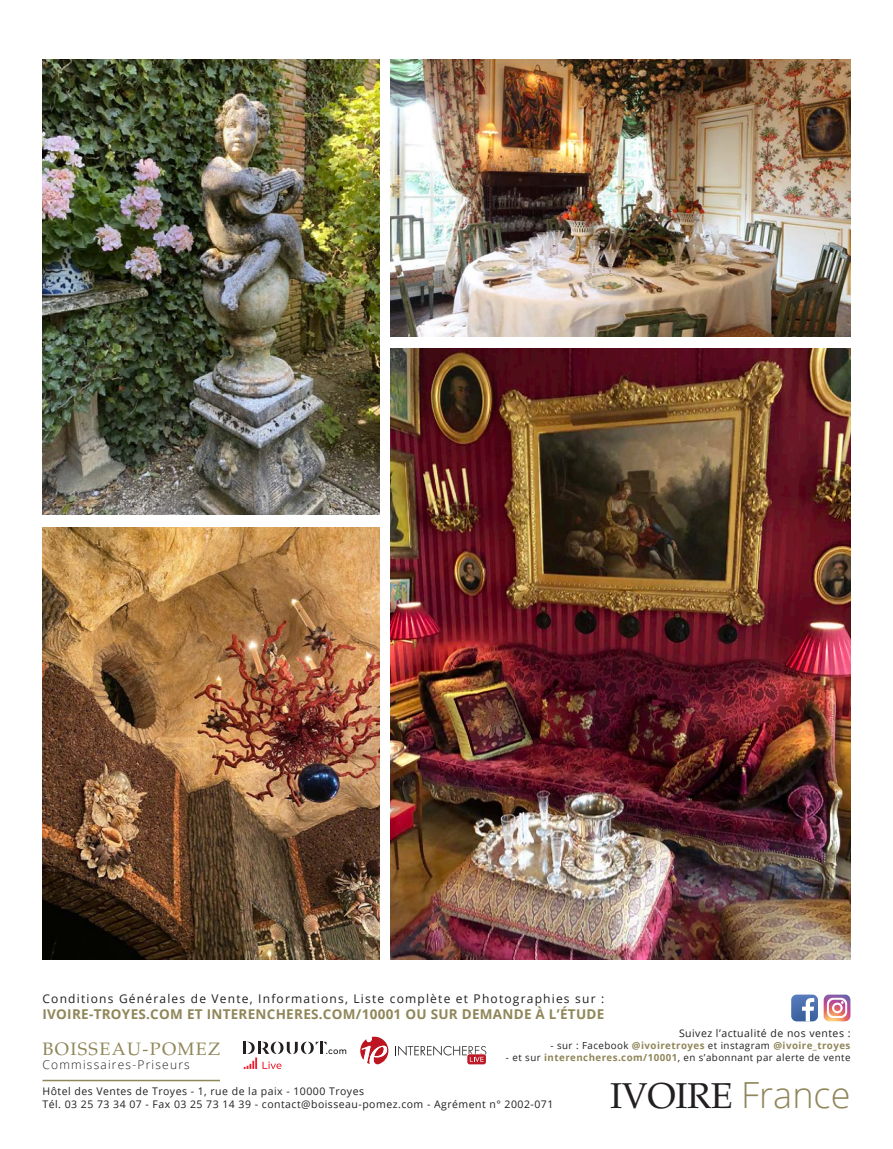
<style>
.page{position:relative;width:893px;height:1149px;background:#fff}
.page>*{position:absolute;margin:0;border:0;box-sizing:border-box;transform-origin:0 0}
.t1{font:36px "Palatino";letter-spacing:-.01em;color:#231f20}
.t2{font:18px "Palatino";letter-spacing:.075em;color:#8f8659}
.t3{font:700 13.5px "Open Sans";letter-spacing:.02em;color:#8f8659}
.t4{font:12px "Open Sans";letter-spacing:.1em;color:#231f20}
.t5{font:300 12px "Open Sans";letter-spacing:.1em;color:#231f20}
.t6{font:10.5px "Open Sans";letter-spacing:.045em;color:#231f20}
.t7{font:9.75px "Open Sans";letter-spacing:.045em;color:#231f20}
.t8{font:700 9.75px "Open Sans";letter-spacing:.045em;color:#8f8659}
.s1{font-weight:400;color:#231f20}
.s2{font-weight:700;color:#8f8659}
.s3{font-family:"Open Sans";font-weight:300;color:#8f8659}
</style>
<div class="page">
<hr style="left:43px;top:1079px;width:177px;height:1px;background:#8f8659">
<svg style="left:824px;top:994px;width:26px;height:26px"></svg>
<svg style="left:791px;top:994px;width:27px;height:27px"></svg>
<svg style="left:243px;top:1041px;width:103px;height:27px"></svg>
<svg style="left:360px;top:1036px;width:28px;height:28px"></svg>
<svg style="left:467px;top:1053px;width:19px;height:10px"></svg>
<svg style="left:395px;top:1046px;width:91px;height:15px"></svg>
<img style="left:43px;top:60px;width:337px;height:454px">
<img style="left:43px;top:527px;width:337px;height:432px">
<img style="left:391px;top:60px;width:459px;height:277px">
<img style="left:391px;top:349px;width:459px;height:610px">
<p class="t4" style="left:43px;top:989px;width:563px">Conditions Générales de Vente, Informations, Liste complète et Photographies sur :</p>
<p class="t3" style="left:43px;top:1004px;width:563px">IVOIRE-TROYES.COM ET INTERENCHERES.COM/10001 OU SUR DEMANDE À L’ÉTUDE</p>
<p class="t2" style="left:43px;top:1037px;width:179px">BOISSEAU-POMEZ</p>
<p class="t5" style="left:43px;top:1056px;width:149px">Commissaires-Priseurs</p>
<p class="t6" style="left:679px;top:1025px;width:173px">Suivez l’actualité de nos ventes :</p>
<p class="t8" style="left:551px;top:1038px;width:301px"><span class="s1">- sur : Facebook</span> @ivoiretroyes <span class="s1">et instagram</span> @ivoire_troyes</p>
<p class="t7" style="left:506px;top:1050px;width:346px">- et sur <span class="s2">interencheres.com/10001</span>, en s’abonnant par alerte de vente</p>
<p class="t6" style="left:43px;top:1083px;width:323px">Hôtel des Ventes de Troyes - 1, rue de la paix - 10000 Troyes</p>
<p class="t6" style="left:43px;top:1096px;width:512px">Tél. 03 25 73 34 07 - Fax 03 25 73 14 39 - contact@boisseau-pomez.com - Agrément n° 2002-071</p>
<p class="t1" style="left:610px;top:1073px;width:242px">IVOIRE <span class="s3">France</span></p>
</div>
